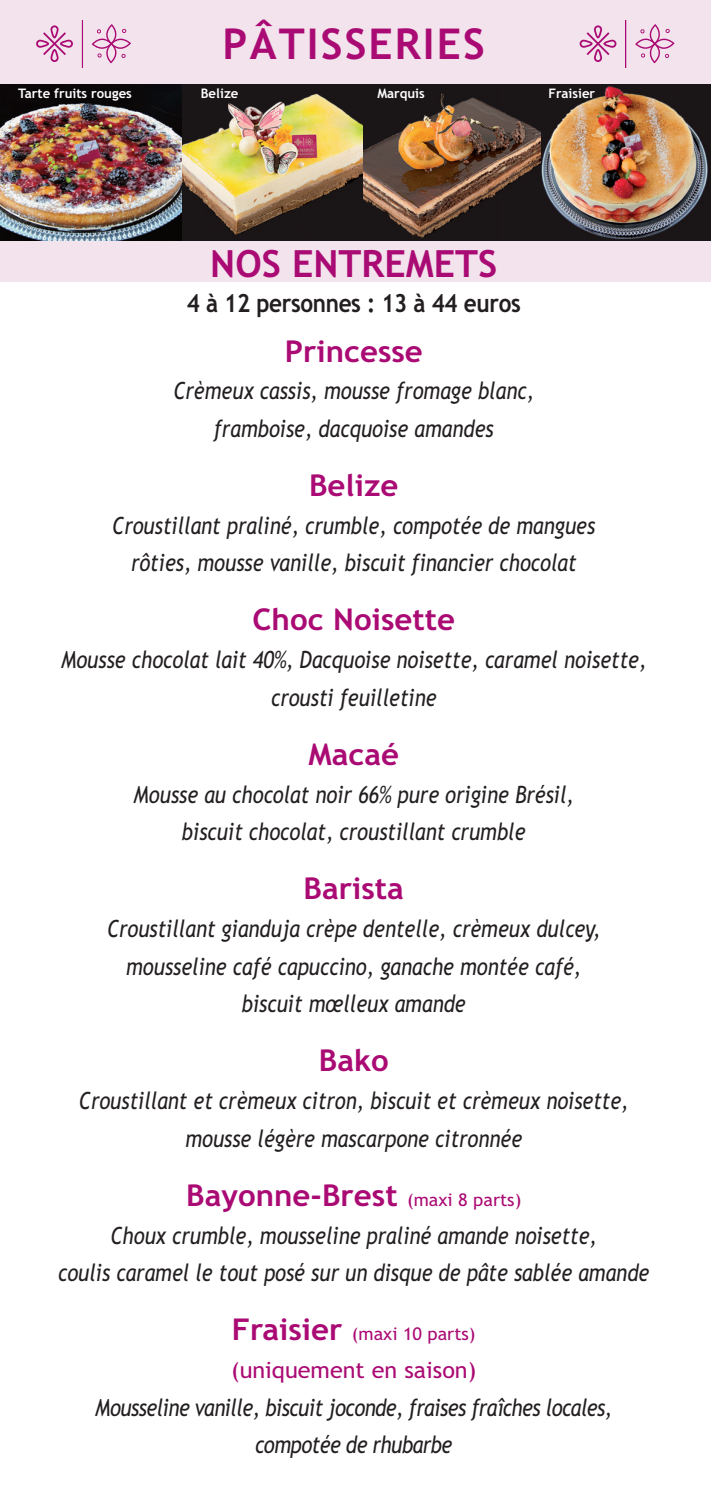
<style>
.page{position:relative;width:711px;height:1490px;background:#fff}
.page>*{position:absolute;margin:0;border:0;box-sizing:border-box;transform-origin:0 0}
.t1{font:700 42.5px "Trebuchet MS";letter-spacing:.05em;color:#aa0a73}
.t2{font:700 37.5px "Trebuchet MS";color:#aa0a73}
.t3{font:700 30px "Trebuchet MS";color:#aa0a73;scale:1.04 1}
.t4{font:700 25px "Trebuchet MS";letter-spacing:-.015em;color:#231f20;scale:.9 1}
.t5{font:italic 23.75px/37.8px "Trebuchet MS";color:#231f20;text-align:center;scale:.85 1}
.t6{font:italic 23.75px/37.8px "Trebuchet MS";letter-spacing:-.025em;color:#231f20;text-align:center;scale:.85 1}
.t7{font:22.5px "Trebuchet MS";color:#aa0a73;scale:1.04 1}
.t8{font:17.5px "Trebuchet MS";color:#aa0a73;scale:1.04 1}
.t9{font:700 13.25px "Trebuchet MS";color:#fff}
.s1{font-weight:400;font-size:17.5px}
.s2{font-weight:700;font-size:30px}
</style>
<div class="page">
<div style="left:0;top:0;width:710px;height:84px;background:#f2e3ec"></div>
<svg style="left:36px;top:25px;width:37px;height:37px"></svg>
<svg style="left:92px;top:24px;width:39px;height:39px"></svg>
<hr style="left:82px;top:20px;width:1px;height:48px;background:#aa0a73">
<svg style="left:579px;top:25px;width:37px;height:37px"></svg>
<svg style="left:635px;top:24px;width:39px;height:39px"></svg>
<hr style="left:625px;top:20px;width:1px;height:48px;background:#aa0a73">
<div style="left:0;top:240px;width:710px;height:42px;background:#f2e3ec"></div>
<img style="left:540px;top:84px;width:170px;height:156px">
<img style="left:182px;top:84px;width:182px;height:156px">
<img style="left:364px;top:84px;width:176px;height:156px">
<img style="left:0;top:84px;width:182px;height:156px">
<h1 class="t1" style="left:222px;top:27px;width:264px">PÂTISSERIES</h1>
<p class="t9" style="left:18px;top:88px;width:115px">Tarte fruits rouges</p>
<p class="t9" style="left:201px;top:88px;width:39px">Belize</p>
<p class="t9" style="left:377px;top:88px;width:49px">Marquis</p>
<p class="t9" style="left:548px;top:88px;width:48px">Fraisier</p>
<h2 class="t2" style="left:210px;top:249px;width:288px">NOS ENTREMETS</h2>
<p class="t4" style="left:187px;top:294px;width:372px">4 à 12 personnes : 13 à 44 euros</p>
<p class="t3" style="left:285px;top:339px;width:134px">Princesse</p>
<p class="t5" style="left:173px;top:374px;width:425px">Crèmeux cassis, mousse fromage blanc, framboise, dacquoise amandes</p>
<p class="t3" style="left:309px;top:473px;width:87px">Belize</p>
<p class="t5" style="left:112px;top:508px;width:569px">Croustillant praliné, crumble, compotée de mangues rôties, mousse vanille, biscuit financier chocolat</p>
<p class="t3" style="left:252px;top:608px;width:196px">Choc Noisette</p>
<p class="t5" style="left:61px;top:643px;width:690px">Mousse chocolat lait 40%, Dacquoise noisette, caramel noisette, crousti feuilletine</p>
<p class="t3" style="left:308px;top:742px;width:88px">Macaé</p>
<p class="t5" style="left:133px;top:777px;width:519px">Mousse au chocolat noir 66% pure origine Brésil, biscuit chocolat, croustillant crumble</p>
<p class="t3" style="left:303px;top:877px;width:98px">Barista</p>
<p class="t5" style="left:107px;top:912px;width:582px">Croustillant gianduja crèpe dentelle, crèmeux dulcey, mousseline café capuccino, ganache montée café, biscuit mœlleux amande</p>
<p class="t3" style="left:319px;top:1049px;width:69px">Bako</p>
<p class="t5" style="left:79px;top:1084px;width:648px">Croustillant et crèmeux citron, biscuit et crèmeux noisette, mousse légère mascarpone citronnée</p>
<p class="t3" style="left:186px;top:1183px;width:324px">Bayonne-Brest <span class="s1">(maxi 8 parts)</span></p>
<p class="t5" style="left:58px;top:1218px;width:697px">Choux crumble, mousseline praliné amande noisette,<br>coulis caramel le tout posé sur un disque de pâte sablée amande</p>
<p class="t8" style="left:232px;top:1327px;width:236px"><span class="s2">Fraisier</span> (maxi 10 parts)</p>
<p class="t7" style="left:231px;top:1361px;width:237px">(uniquement en saison)</p>
<p class="t6" style="left:95px;top:1390px;width:610px">Mousseline vanille, biscuit joconde, fraises fraîches locales, compotée de rhubarbe</p>
</div>
